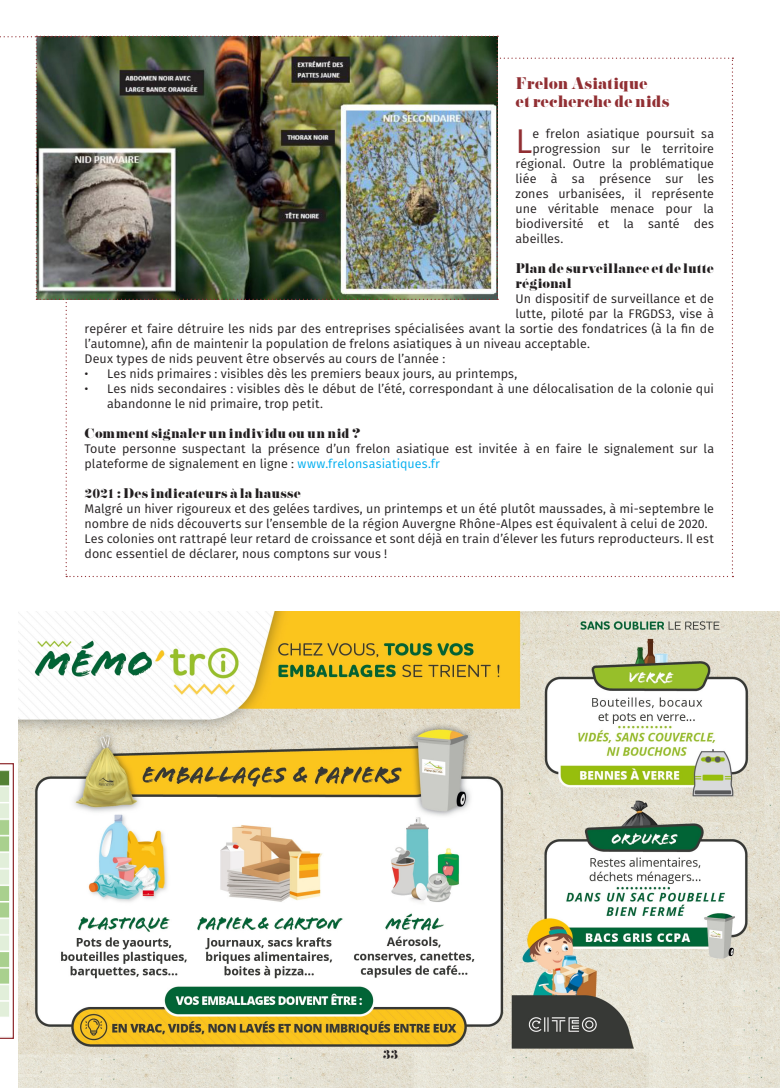
<style>
.page{position:relative;width:780px;height:1088px;background:#fff}
.page>*{position:absolute;margin:0;border:0;box-sizing:border-box;transform-origin:0 0}
.t1{font:34.25px "Fira Sans";color:#912f33}
.t2{font:15px/18px "Pistilli";letter-spacing:-.01em;color:#912f33}
.t3{font:12.5px/15px "Fira Sans";letter-spacing:.005em;color:#231f20}
.t4{font:12.5px/15px "Pistilli";color:#231f20}
.s1{color:#00aeef}
</style>
<div class="page">
<svg style="left:0;top:763px;width:14px;height:276px"></svg>
<img style="left:18px;top:611px;width:762px;height:477px">
<img style="left:0;top:36px;width:733px;height:541px">
<p class="t2" style="left:515px;top:74px;width:156px">Frelon Asiatique<br>et recherche de nids</p>
<h1 class="t1" style="left:515px;top:116px;width:18px">L</h1>
<p class="t3" style="left:532px;top:126px;width:183px">e frelon asiatique poursuit sa</p>
<p class="t3" style="left:532px;top:141px;width:183px">progression sur le territoire</p>
<p class="t3" style="left:515px;top:156px;width:200px">régional. Outre la problématique</p>
<p class="t3" style="left:515px;top:171px;width:200px">liée à sa présence sur les</p>
<p class="t3" style="left:515px;top:186px;width:200px">zones urbanisées, il représente</p>
<p class="t3" style="left:515px;top:201px;width:200px">une véritable menace pour la</p>
<p class="t3" style="left:515px;top:216px;width:200px">biodiversité et la santé des</p>
<p class="t3" style="left:515px;top:231px;width:49px">abeilles.</p>
<p class="t4" style="left:515px;top:261px;width:200px">Plan de surveillance et de lutte régional</p>
<p class="t3" style="left:515px;top:291px;width:200px">Un dispositif de surveillance et de</p>
<p class="t3" style="left:515px;top:306px;width:200px">lutte, piloté par la FRGDS3, vise à</p>
<p class="t3" style="left:85px;top:321px;width:631px">repérer et faire détruire les nids par des entreprises spécialisées avant la sortie des fondatrices (à la fin de</p>
<p class="t3" style="left:85px;top:336px;width:507px">l’automne), afin de maintenir la population de frelons asiatiques à un niveau acceptable.</p>
<p class="t3" style="left:85px;top:351px;width:362px">Deux types de nids peuvent être observés au cours de l’année :</p>
<p class="t3" style="left:85px;top:366px;width:434px">• Les nids primaires : visibles dès les premiers beaux jours, au printemps,</p>
<p class="t3" style="left:107px;top:381px;width:608px;text-indent:-22px">• Les nids secondaires : visibles dès le début de l’été, correspondant à une délocalisation de la colonie qui abandonne le nid primaire, trop petit.</p>
<p class="t4" style="left:85px;top:426px;width:277px">Comment signaler un individu ou un nid ?</p>
<p class="t3" style="left:85px;top:441px;width:631px">Toute personne suspectant la présence d’un frelon asiatique est invitée à en faire le signalement sur la plateforme de signalement en ligne : <span class="s1">www.frelonsasiatiques.fr</span></p>
<p class="t4" style="left:85px;top:486px;width:218px">2021 : Des indicateurs à la hausse</p>
<p class="t3" style="left:85px;top:501px;width:631px">Malgré un hiver rigoureux et des gelées tardives, un printemps et un été plutôt maussades, à mi-septembre le nombre de nids découverts sur l’ensemble de la région Auvergne Rhône-Alpes est équivalent à celui de 2020.<br>Les colonies ont rattrapé leur retard de croissance et sont déjà en train d’élever les futurs reproducteurs. Il est donc essentiel de déclarer, nous comptons sur vous !</p>
<p class="t4" style="left:383px;top:1046px;width:17px">33</p>
</div>
